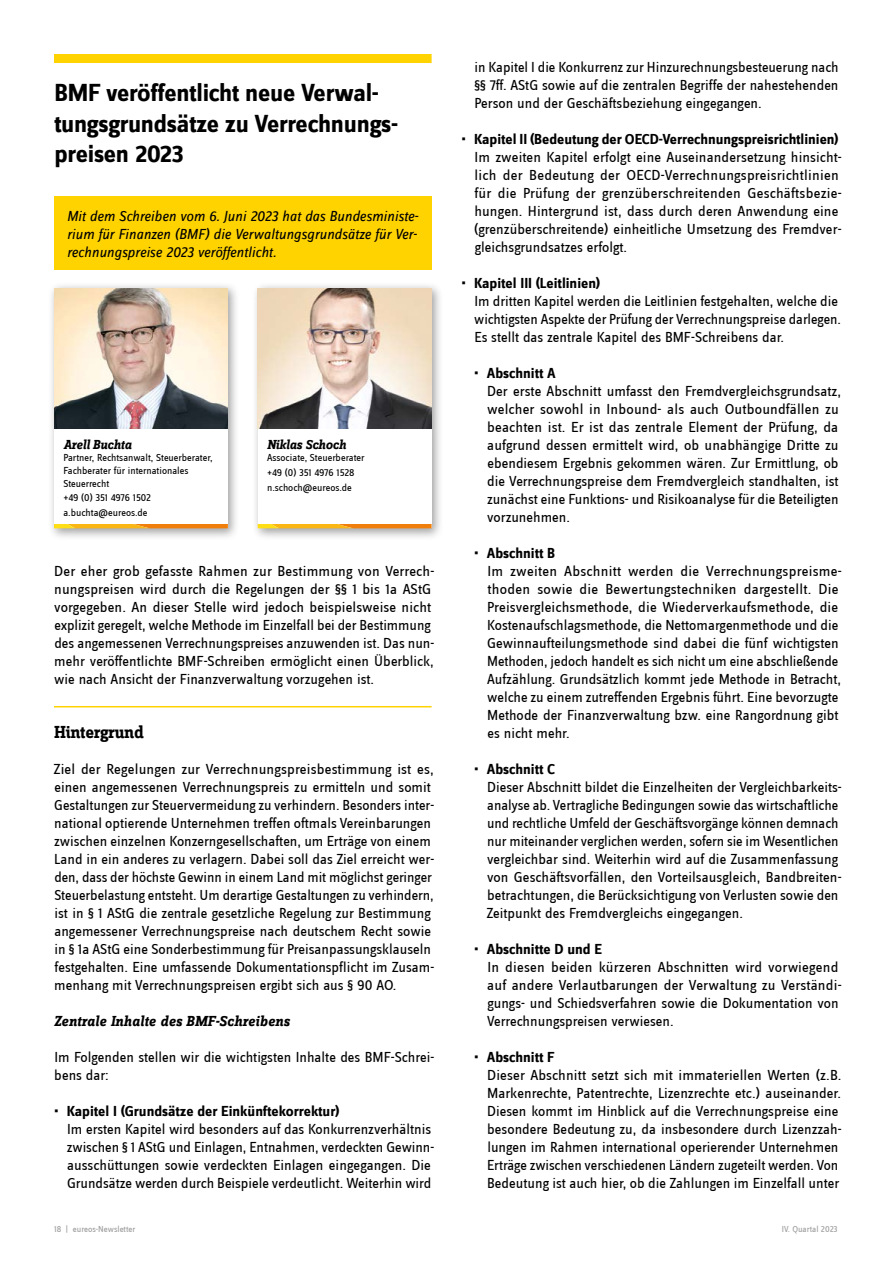
<style>
.page{position:relative;width:893px;height:1263px;background:#fff}
.page>*{position:absolute;margin:0;border:0;box-sizing:border-box;transform-origin:0 0}
.t1{font:700 25.5px/30.6px "Zine Sans Dis";letter-spacing:-.01em;color:#000}
.t2{font:700 18px "Zine Slab Dis";color:#000}
.t3{font:15px/18px "Zine Sans Dis";color:#000}
.t4{font:700 15px "Zine Sans Dis";color:#000}
.t5{font:italic 15px/18px "Zine Sans Dis";letter-spacing:-.005em;color:#000;text-align:justify}
.t6{font:italic 700 15px "Zine Slab Dis";letter-spacing:.015em;color:#000}
.t7{font:italic 700 13.5px "Zine Slab Dis";letter-spacing:-.01em;color:#000}
.t8{font:10.5px/14.7px "Zine Sans Dis";color:#000}
.t9{font:9px "Zine Sans Dis";color:#9c9c9d}
</style>
<div class="page">
<div style="left:54px;top:54px;width:378px;height:9px;background:#ffd300"></div>
<div style="left:54px;top:196px;width:378px;height:73px;background:#ffd300"></div>
<div style="left:48px;top:282px;width:192px;height:259px;background:#000;opacity:.38"></div>
<div style="left:54px;top:428px;width:174px;height:100px;background:#fff"></div>
<img style="left:54px;top:288px;width:174px;height:140px">
<svg style="left:54px;top:524px;width:174px;height:4px"></svg>
<div style="left:251px;top:282px;width:192px;height:259px;background:#000;opacity:.38"></div>
<div style="left:258px;top:428px;width:174px;height:100px;background:#fff"></div>
<img style="left:258px;top:288px;width:174px;height:140px">
<svg style="left:258px;top:524px;width:174px;height:4px"></svg>
<hr style="left:54px;top:706px;width:378px;height:1px;background:#ffd300">
<h1 class="t1" style="left:54px;top:79px;width:346px">BMF veröffentlicht neue Verwal&shy;tungsgrundsätze zu Verrechnungs&shy;preisen 2023</h1>
<p class="t5" style="left:67px;top:207px;width:353px">Mit dem Schreiben vom 6. Juni 2023 hat das Bundesministe&shy;rium für Finanzen (BMF) die Verwaltungsgrundsätze für Ver&shy;rechnungspreise 2023 veröffentlicht.</p>
<p class="t7" style="left:63px;top:437px;width:70px">Arell Buchta</p>
<p class="t8" style="left:63px;top:452px;width:151px;line-height:12.6px">Partner, Rechtsanwalt, Steuerberater,<br>Fachberater für internationales<br>Steuerrecht</p>
<p class="t8" style="left:63px;top:491px;width:89px">+49 (0) 351 4976 1502 a.buchta@eureos.de</p>
<p class="t7" style="left:267px;top:437px;width:80px">Niklas Schoch</p>
<p class="t8" style="left:267px;top:451px;width:99px">Associate, Steuerberater +49 (0) 351 4976 1528 n.schoch@eureos.de</p>
<p class="t3" style="left:54px;top:563px;width:382px">Der eher grob gefasste Rahmen zur Bestimmung von Verrech&shy;nungspreisen wird durch die Regelungen der §§ 1 bis 1a AStG vorgegeben. An dieser Stelle wird jedoch beispielsweise nicht explizit geregelt, welche Methode im Einzelfall bei der Bestimmung des angemessenen Verrechnungspreises anzuwenden ist. Das nun&shy;mehr veröffentlichte BMF-Schreiben ermöglicht einen Überblick, wie nach Ansicht der Finanzverwaltung vorzugehen ist.</p>
<p class="t2" style="left:55px;top:723px;width:91px">Hintergrund</p>
<p class="t3" style="left:54px;top:761px;width:382px">Ziel der Regelungen zur Verrechnungspreisbestimmung ist es, einen angemessenen Verrechnungspreis zu ermitteln und somit Gestaltungen zur Steuervermeidung zu verhindern. Besonders inter&shy;national optierende Unternehmen treffen oftmals Vereinbarungen zwischen einzelnen Konzerngesellschaften, um Erträge von einem Land in ein anderes zu verlagern. Dabei soll das Ziel erreicht wer&shy;den, dass der höchste Gewinn in einem Land mit möglichst geringer Steuerbelastung entsteht. Um derartige Gestaltungen zu verhindern, ist in § 1 AStG die zentrale gesetzliche Regelung zur Bestimmung angemessener Verrechnungspreise nach deutschem Recht sowie in § 1a AStG eine Sonderbestimmung für Preisanpassungsklauseln festgehalten. Eine umfassende Dokumentationspflicht im Zusam&shy;menhang mit Verrechnungspreisen ergibt sich aus § 90 AO.</p>
<p class="t6" style="left:54px;top:1013px;width:238px">Zentrale Inhalte des BMF-Schreibens</p>
<p class="t3" style="left:54px;top:1049px;width:381px">Im Folgenden stellen wir die wichtigsten Inhalte des BMF-Schrei&shy;bens dar:</p>
<p class="t4" style="left:54px;top:1103px;width:287px">• Kapitel I (Grundsätze der Einkünftekorrektur)</p>
<p class="t3" style="left:67px;top:1121px;width:369px">Im ersten Kapitel wird besonders auf das Konkurrenzverhältnis zwischen § 1 AStG und Einlagen, Entnahmen, verdeckten Gewinn&shy;ausschüttungen sowie verdeckten Einlagen eingegangen. Die Grundsätze werden durch Beispiele verdeutlicht. Weiterhin wird</p>
<p class="t3" style="left:474px;top:59px;width:366px;text-align:justify">in Kapitel I die Konkurrenz zur Hinzurechnungsbesteuerung nach §§ 7ff. AStG sowie auf die zentralen Begriffe der nahestehenden Person und der Geschäftsbeziehung eingegangen.</p>
<p class="t4" style="left:461px;top:131px;width:379px">• Kapitel II (Bedeutung der OECD-Verrechnungspreisrichtlinien)</p>
<p class="t3" style="left:474px;top:149px;width:369px">Im zweiten Kapitel erfolgt eine Auseinandersetzung hinsicht&shy;lich der Bedeutung der OECD-Verrechnungspreisrichtlinien für die Prüfung der grenzüberschreitenden Geschäftsbezie&shy;hungen. Hintergrund ist, dass durch deren Anwendung eine (grenzüberschreitende) einheitliche Umsetzung des Fremdver&shy;gleichsgrundsatzes erfolgt.</p>
<p class="t4" style="left:461px;top:275px;width:140px">• Kapitel III (Leitlinien)</p>
<p class="t3" style="left:474px;top:293px;width:368px">Im dritten Kapitel werden die Leitlinien festgehalten, welche die wichtigsten Aspekte der Prüfung der Verrechnungspreise darlegen.<br>Es stellt das zentrale Kapitel des BMF-Schreibens dar.</p>
<p class="t4" style="left:474px;top:365px;width:83px">• Abschnitt A</p>
<p class="t3" style="left:487px;top:383px;width:356px">Der erste Abschnitt umfasst den Fremdvergleichsgrundsatz, welcher sowohl in Inbound- als auch Outboundfällen zu beachten ist. Er ist das zentrale Element der Prüfung, da aufgrund dessen ermittelt wird, ob unabhängige Dritte zu ebendiesem Ergebnis gekommen wären. Zur Ermittlung, ob die Verrechnungspreise dem Fremdvergleich standhalten, ist zunächst eine Funktions- und Risikoanalyse für die Beteiligten vorzunehmen.</p>
<p class="t4" style="left:474px;top:545px;width:83px">• Abschnitt B</p>
<p class="t3" style="left:487px;top:563px;width:356px">Im zweiten Abschnitt werden die Verrechnungspreisme&shy;thoden sowie die Bewertungstechniken dargestellt. Die Preisvergleichsmethode, die Wiederverkaufsmethode, die Kostenaufschlagsmethode, die Nettomargenmethode und die Gewinnaufteilungsmethode sind dabei die fünf wichtigsten Methoden, jedoch handelt es sich nicht um eine abschließende Aufzählung. Grundsätzlich kommt jede Methode in Betracht, welche zu einem zutreffenden Ergebnis führt. Eine bevorzugte Methode der Finanzverwaltung bzw. eine Rangordnung gibt es nicht mehr.</p>
<p class="t4" style="left:474px;top:761px;width:83px">• Abschnitt C</p>
<p class="t3" style="left:486px;top:779px;width:357px">Dieser Abschnitt bildet die Einzelheiten der Vergleichbarkeits&shy;analyse ab. Vertragliche Bedingungen sowie das wirtschaftliche und rechtliche Umfeld der Geschäftsvorgänge können demnach nur miteinander verglichen werden, sofern sie im Wesentlichen vergleichbar sind. Weiterhin wird auf die Zusammenfassung von Geschäftsvorfällen, den Vorteilsausgleich, Bandbreiten&shy;betrachtungen, die Berücksichtigung von Verlusten sowie den Zeitpunkt des Fremdvergleichs eingegangen.</p>
<p class="t4" style="left:474px;top:941px;width:129px">• Abschnitte D und E</p>
<p class="t3" style="left:487px;top:959px;width:356px">In diesen beiden kürzeren Abschnitten wird vorwiegend auf andere Verlautbarungen der Verwaltung zu Verständi&shy;gungs- und Schiedsverfahren sowie die Dokumentation von Verrechnungspreisen verwiesen.</p>
<p class="t4" style="left:474px;top:1049px;width:82px">• Abschnitt F</p>
<p class="t3" style="left:487px;top:1067px;width:356px">Dieser Abschnitt setzt sich mit immateriellen Werten (z.B.<br>Markenrechte, Patentrechte, Lizenzrechte etc.) auseinander.<br>Diesen kommt im Hinblick auf die Verrechnungspreise eine besondere Bedeutung zu, da insbesondere durch Lizenzzah&shy;lungen im Rahmen international operierender Unternehmen Erträge zwischen verschiedenen Ländern zugeteilt werden. Von Bedeutung ist auch hier, ob die Zahlungen im Einzelfall unter</p>
<p class="t9" style="left:54px;top:1225px;width:83px">18 | eureos-Newsletter</p>
<p class="t9" style="left:782px;top:1225px;width:57px">IV. Quartal 2023</p>
</div>
